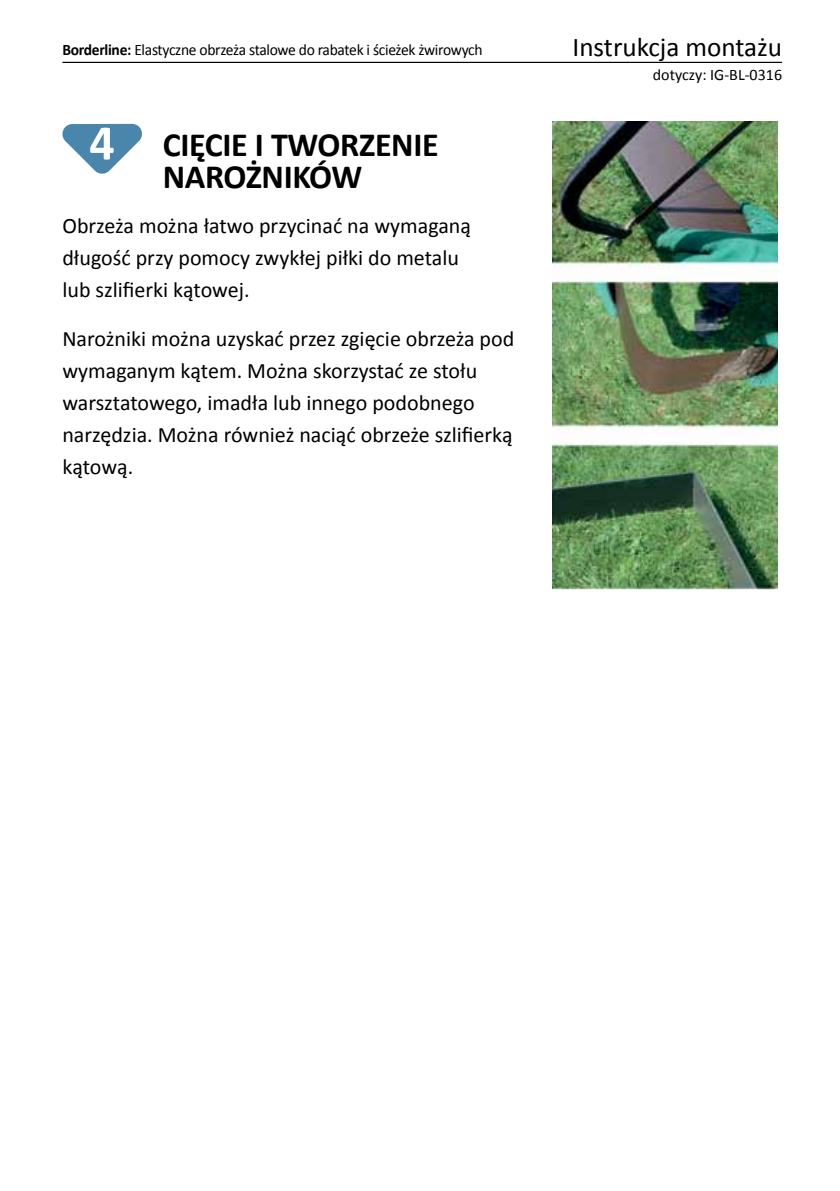
<style>
.page{position:relative;width:840px;height:1191px;background:#fff}
.page>*{position:absolute;margin:0;border:0;box-sizing:border-box;transform-origin:0 0}
.t1{font:700 50px "Calibri";color:#fff}
.t2{font:700 34px/32px "Calibri";letter-spacing:-.01em;color:#000}
.t3{font:27.2px "Calibri";color:#000}
.t4{font:22px/32px "Calibri";color:#000}
.t5{font:16px "Calibri";letter-spacing:-.02em;color:#000}
.t6{font:16px "Calibri";color:#000}
.s1{font-weight:700}
</style>
<div class="page">
<hr style="left:62px;top:62px;width:719px;height:1px;background:#000">
<svg style="left:62px;top:124px;width:80px;height:50px"></svg>
<img style="left:552px;top:122px;width:225px;height:468px">
<p class="t5" style="left:62px;top:40px;width:421px"><span class="s1">Borderline:</span> Elastyczne obrzeża stalowe do rabatek i ścieżek żwirowych</p>
<h1 class="t1" style="left:89px;top:111px;width:27px">4</h1>
<h2 class="t2" style="left:163px;top:129px;width:277px">CIĘCIE I TWORZENIE<br>NAROŻNIKÓW</h2>
<p class="t4" style="left:62px;top:210px;width:410px">Obrzeża można łatwo przycinać na wymaganą długość przy pomocy zwykłej piłki do metalu lub szlifierki kątowej.</p>
<p class="t4" style="left:62px;top:323px;width:453px">Narożniki można uzyskać przez zgięcie obrzeża pod wymaganym kątem. Można skorzystać ze stołu warsztatowego, imadła lub innego podobnego narzędzia. Można również naciąć obrzeże szlifierką kątową.</p>
<p class="t3" style="left:572px;top:30px;width:211px">Instrukcja montażu</p>
<p class="t6" style="left:652px;top:65px;width:131px">dotyczy: IG-BL-0316</p>
</div>
